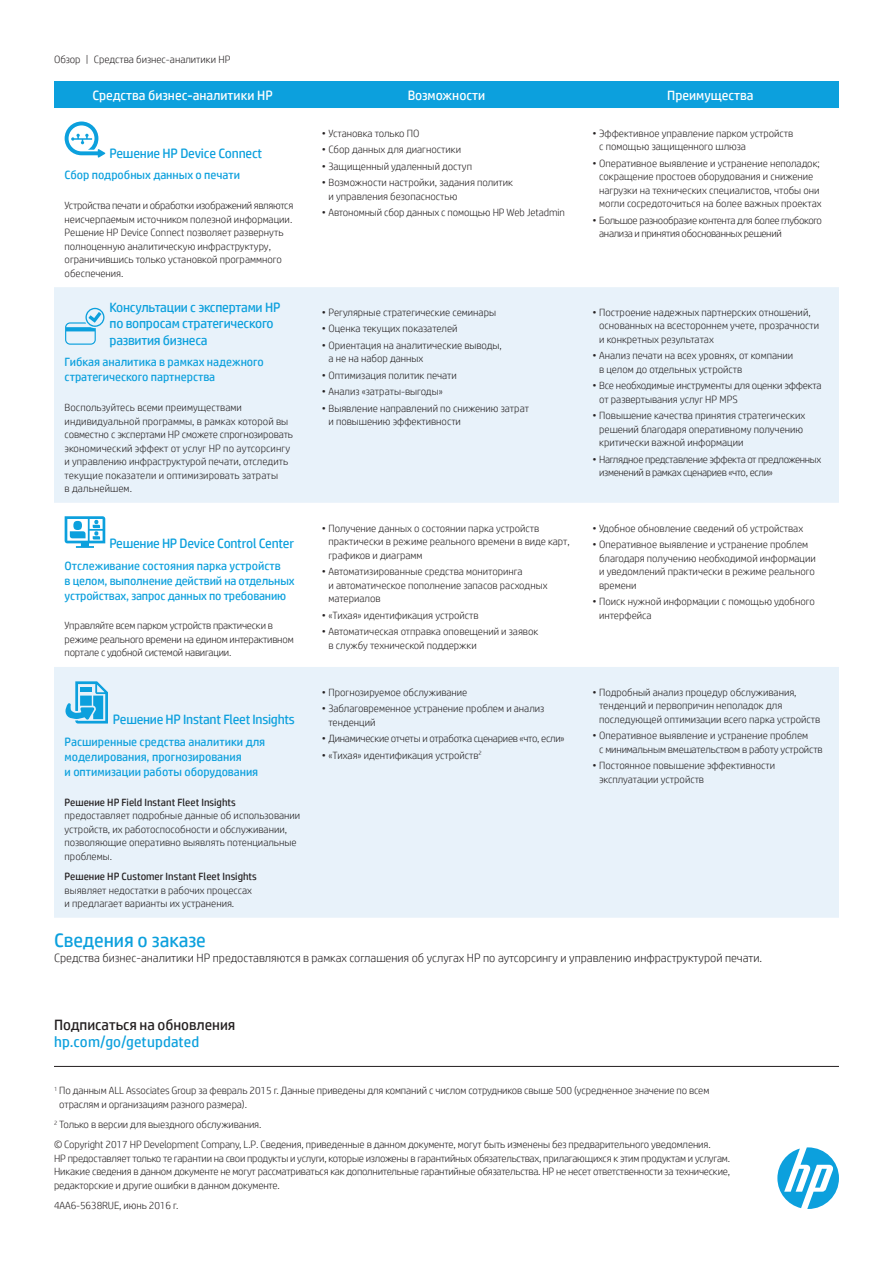
<style>
.page{position:relative;width:893px;height:1263px;background:#fff}
.page>*{position:absolute;margin:0;border:0;box-sizing:border-box;transform-origin:0 0}
.Subhead_13_15_regula{font:19.5px "HP Simplified";color:#0ca0dd}
.Call_to_action_10_12{font:15px "HP Simplified";color:#231f20}
.Call_to_action_10_12-2{font:15px "HP Simplified";letter-spacing:.01em;color:#0ca0dd}
.Subhead_10_blue{font:13.5px/16.5px "HP Simplified";letter-spacing:-.02em;color:#0ca0dd}
.Table_Header_Centere{font:13.5px "HP Simplified";color:#fff}
.Body{font:12px/15px "HP Simplified";color:#0ca0dd}
.Body-2{font:300 12px "HP Simplified";color:#231f20}
.Legal_7_9{font:300 10.5px/13.5px "HP Simplified";color:#231f20}
.Table_text_8pt{font:300 10.5px/13.5px "HP Simplified";color:#231f20}
.Legal_7_9-2{font:300 10.5px/13.5px "HP Simplified";letter-spacing:-.02em;color:#231f20}
.Table_text_8pt_space{font:300 10.5px/13.5px "HP Simplified";color:#231f20}
.Legal_7_9-3{font:300 10.5px/13.5px "HP Simplified";letter-spacing:-.03em;color:#231f20}
.Table_text_8pt-2{font:300 10.5px/13.5px "HP Simplified";letter-spacing:-.02em;color:#231f20}
.Legal_7_9-4{font:300 10.5px "HP Simplified";letter-spacing:-.025em;color:#231f20}
.Title_descriptor{font:300 10.5px "HP Simplified";color:#231f20}
.s1{font-weight:400}
</style>
<div class="page">
<svg style="left:777px;top:1147px;width:62px;height:62px"></svg>
<hr style="left:54px;top:1066px;width:785px;height:1px;background:#231f20">
<div style="left:54px;top:81px;width:785px;height:27px;background:#0ca0dd"></div>
<svg style="left:54px;top:287px;width:785px;height:631px;fill:#e8f2fa"></svg>
<svg style="left:65px;top:122px;width:40px;height:36px"></svg>
<svg style="left:65px;top:308px;width:39px;height:37px"></svg>
<svg style="left:65px;top:516px;width:40px;height:32px"></svg>
<svg style="left:65px;top:681px;width:43px;height:42px;background:#6fc4e9"></svg>
<p class="Title_descriptor" style="left:54px;top:52px;width:178px">Обзор | Средства бизнес-аналитики HP</p>
<p class="Table_Header_Centere" style="left:92px;top:86px;width:182px">Средства бизнес-аналитики HP</p>
<p class="Table_Header_Centere" style="left:408px;top:86px;width:79px">Возможности</p>
<p class="Table_Header_Centere" style="left:667px;top:86px;width:88px">Преимущества</p>
<p class="Subhead_10_blue" style="left:109px;top:144px;width:154px">Решение HP Device Connect</p>
<p class="Body" style="left:65px;top:167px;width:177px">Сбор подробных данных о печати</p>
<p class="Table_text_8pt" style="left:65px;top:198px;width:230px">Устройства печати и обработки изображений являются неисчерпаемым источником полезной информации.<br>Решение HP Device Connect позволяет развернуть полноценную аналитическую инфраструктуру, ограничившись только установкой программного обеспечения.</p>
<p class="Subhead_10_blue" style="left:109px;top:299px;width:173px">Консультации с экспертами HP по вопросам стратегического развития бизнеса</p>
<p class="Body" style="left:65px;top:355px;width:201px">Гибкая аналитика в рамках надежного стратегического партнерства</p>
<p class="Table_text_8pt" style="left:65px;top:400px;width:230px">Воспользуйтесь всеми преимуществами индивидуальной программы, в рамках которой вы совместно с экспертами HP сможете спрогнозировать экономический эффект от услуг HP по аутсорсингу и управлению инфраструктурой печати, отследить текущие показатели и оптимизировать затраты<br>в дальнейшем.</p>
<p class="Subhead_10_blue" style="left:109px;top:535px;width:186px">Решение HP Device Control Center</p>
<p class="Body" style="left:65px;top:558px;width:231px">Отслеживание состояния парка устройств<br>в целом, выполнение действий на отдельных устройствах, запрос данных по требованию</p>
<p class="Table_text_8pt-2" style="left:65px;top:619px;width:231px">Управляйте всем парком устройств практически в режиме реального времени на едином интерактивном портале с удобной системой навигации.</p>
<p class="Subhead_10_blue" style="left:113px;top:711px;width:183px">Решение HP Instant Fleet Insights</p>
<p class="Body" style="left:65px;top:734px;width:202px">Расширенные средства аналитики для моделирования, прогнозирования<br>и оптимизации работы оборудования</p>
<p class="Table_text_8pt_space" style="left:65px;top:795px;width:237px"><span class="s1">Решение HP Field Instant Fleet Insights </span>предоставляет подробные данные об использовании устройств, их работоспособности и обслуживании, позволяющие оперативно выявлять потенциальные проблемы.</p>
<p class="Table_text_8pt" style="left:65px;top:869px;width:194px"><span class="s1">Решение HP Customer Instant Fleet Insights </span>выявляет недостатки в рабочих процессах и предлагает варианты их устранения.</p>
<p class="Legal_7_9" style="left:322px;top:126px;width:99px">• Установка только ПО</p>
<p class="Legal_7_9" style="left:322px;top:143px;width:141px">• Сбор данных для диагностики</p>
<p class="Legal_7_9" style="left:322px;top:159px;width:152px">• Защищенный удаленный доступ</p>
<p class="Legal_7_9" style="left:329px;top:176px;width:186px;text-indent:-7px">• Возможности настройки, задания политик и управления безопасностью</p>
<p class="Legal_7_9" style="left:322px;top:206px;width:244px">• Автономный сбор данных с помощью HP Web Jetadmin</p>
<p class="Legal_7_9" style="left:322px;top:305px;width:176px">• Регулярные стратегические семинары</p>
<p class="Legal_7_9" style="left:322px;top:322px;width:137px">• Оценка текущих показателей</p>
<p class="Legal_7_9" style="left:329px;top:338px;width:175px;text-indent:-7px">• Ориентация на аналитические выводы, а не на набор данных</p>
<p class="Legal_7_9" style="left:322px;top:368px;width:137px">• Оптимизация политик печати</p>
<p class="Legal_7_9" style="left:322px;top:385px;width:122px">• Анализ «затраты-выгоды»</p>
<p class="Legal_7_9" style="left:329px;top:401px;width:202px;text-indent:-7px">• Выявление направлений по снижению затрат и повышению эффективности</p>
<p class="Legal_7_9" style="left:329px;top:521px;width:243px;text-indent:-7px">• Получение данных о состоянии парка устройств практически в режиме реального времени в виде карт, графиков и диаграмм</p>
<p class="Legal_7_9" style="left:329px;top:564px;width:220px;text-indent:-7px">• Автоматизированные средства мониторинга<br>и автоматическое пополнение запасов расходных материалов</p>
<p class="Legal_7_9" style="left:322px;top:608px;width:158px">• «Тихая» идентификация устройств</p>
<p class="Legal_7_9" style="left:329px;top:624px;width:211px;text-indent:-7px">• Автоматическая отправка оповещений и заявок в службу технической поддержки</p>
<p class="Legal_7_9" style="left:322px;top:685px;width:147px">• Прогнозируемое обслуживание</p>
<p class="Legal_7_9" style="left:329px;top:702px;width:217px;text-indent:-7px">• Заблаговременное устранение проблем и анализ тенденций</p>
<p class="Legal_7_9-4" style="left:322px;top:732px;width:244px">• Динамические отчеты и отработка сценариев «что, если»</p>
<p class="Legal_7_9" style="left:322px;top:748px;width:162px">• «Тихая» идентификация устройств<sup>2</sup></p>
<p class="Legal_7_9" style="left:599px;top:126px;width:196px;text-indent:-7px">• Эффективное управление парком устройств с помощью защищенного шлюза</p>
<p class="Legal_7_9" style="left:599px;top:156px;width:224px;text-indent:-7px">• Оперативное выявление и устранение неполадок; сокращение простоев оборудования и снижение нагрузки на технических специалистов, чтобы они могли сосредоточиться на более важных проектах</p>
<p class="Legal_7_9-3" style="left:599px;top:213px;width:224px;text-indent:-7px">• Большое разнообразие контента для более глубокого анализа и принятия обоснованных решений</p>
<p class="Legal_7_9" style="left:599px;top:305px;width:222px;text-indent:-7px">• Построение надежных партнерских отношений, основанных на всестороннем учете, прозрачности и конкретных результатах</p>
<p class="Legal_7_9" style="left:599px;top:349px;width:195px;text-indent:-7px">• Анализ печати на всех уровнях, от компании в целом до отдельных устройств</p>
<p class="Legal_7_9" style="left:599px;top:379px;width:224px;text-indent:-7px">• Все необходимые инструменты для оценки эффекта от развертывания услуг HP MPS</p>
<p class="Legal_7_9" style="left:599px;top:409px;width:208px;text-indent:-7px">• Повышение качества принятия стратегических решений благодаря оперативному получению критически важной информации</p>
<p class="Legal_7_9-3" style="left:599px;top:452px;width:224px;text-indent:-7px">• Наглядное представление эффекта от предложенных изменений в рамках сценариев «что, если»</p>
<p class="Legal_7_9" style="left:592px;top:521px;width:212px">• Удобное обновление сведений об устройствах</p>
<p class="Legal_7_9" style="left:599px;top:537px;width:218px;text-indent:-7px">• Оперативное выявление и устранение проблем благодаря получению необходимой информации и уведомлений практически в режиме реального времени</p>
<p class="Legal_7_9" style="left:599px;top:594px;width:217px;text-indent:-7px">• Поиск нужной информации с помощью удобного интерфейса</p>
<p class="Legal_7_9" style="left:599px;top:685px;width:223px;text-indent:-7px">• Подробный анализ процедур обслуживания, тенденций и первопричин неполадок для последующей оптимизации всего парка устройств</p>
<p class="Legal_7_9" style="left:599px;top:729px;width:225px;text-indent:-7px">• Оперативное выявление и устранение проблем<br>с минимальным вмешательством в работу устройств</p>
<p class="Legal_7_9" style="left:599px;top:759px;width:178px;text-indent:-7px">• Постоянное повышение эффективности эксплуатации устройств</p>
<p class="Subhead_13_15_regula" style="left:54px;top:927px;width:153px">Сведения о заказе</p>
<p class="Body-2" style="left:54px;top:950px;width:710px">Средства бизнес-аналитики HP предоставляются в рамках соглашения об услугах HP по аутсорсингу и управлению инфраструктурой печати.</p>
<p class="Call_to_action_10_12" style="left:54px;top:1015px;width:183px">Подписаться на обновления</p>
<p class="Call_to_action_10_12-2" style="left:54px;top:1031px;width:147px">hp.com/go/getupdated</p>
<p class="Legal_7_9" style="left:59px;top:1084px;width:651px;text-indent:-5px"><sup>1</sup> По данным ALL Associates Group за февраль 2015 г. Данные приведены для компаний с числом сотрудников свыше 500 (усредненное значение по всем отраслям и организациям разного размера).</p>
<p class="Legal_7_9" style="left:54px;top:1117px;width:209px"><sup>2</sup> Только в версии для выездного обслуживания.</p>
<p class="Legal_7_9-2" style="left:54px;top:1138px;width:678px">© Copyright 2017 HP Development Company, L.P. Сведения, приведенные в данном документе, могут быть изменены без предварительного уведомления.<br>HP предоставляет только те гарантии на свои продукты и услуги, которые изложены в гарантийных обязательствах, прилагающихся к этим продуктам и услугам.<br>Никакие сведения в данном документе не могут рассматриваться как дополнительные гарантийные обязательства. HP не несет ответственности за технические, редакторские и другие ошибки в данном документе.</p>
<p class="Legal_7_9" style="left:54px;top:1198px;width:126px">4AA6-5638RUE, июнь 2016 г.</p>
</div>
